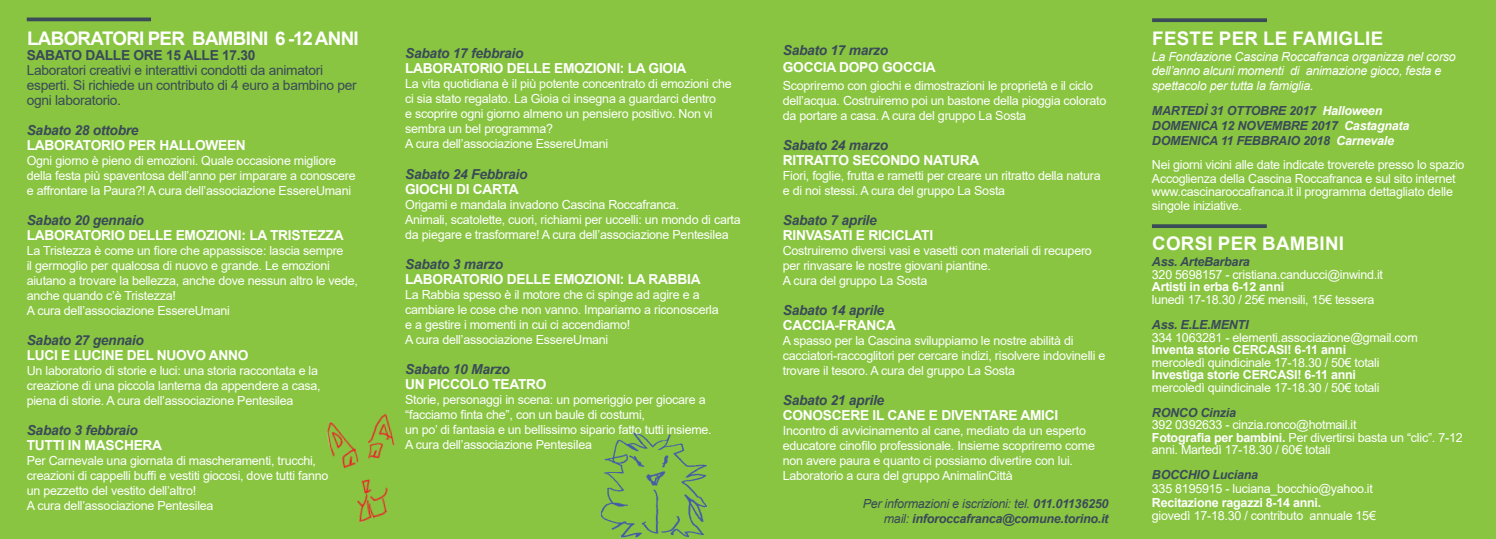
<style>
.page{position:relative;width:1496px;height:539px;background:#fff}
.page>*{position:absolute;margin:0;border:0;box-sizing:border-box;transform-origin:0 0}
.t1{font:700 18.75px "Arial";letter-spacing:.015em;color:#fff}
.t2{font:700 18.75px "Arial";letter-spacing:-.035em;color:#fff}
.t3{font:700 13.75px "Arial";letter-spacing:-.02em;color:#fff}
.t4{font:italic 700 13.75px "Arial";letter-spacing:-.02em;color:#3a4a58}
.t5{font:13.75px/15px "Arial";letter-spacing:-.02em;color:#3a4a58}
.t6{font:700 13.75px "Arial";letter-spacing:-.02em;color:#3a4a58}
.t7{font:12.5px/15px "Arial";letter-spacing:-.02em;color:#fff}
.t8{font:italic 700 12.5px "Arial";letter-spacing:-.02em;color:#3a4a58}
.t9{font:italic 12.5px/13.8px "Arial";letter-spacing:-.02em;color:#fff}
.t10{font:700 12.5px "Arial";letter-spacing:-.02em;color:#fff}
.t11{font:italic 12.5px "Arial";letter-spacing:-.02em;color:#3a4a58}
.s1{font-weight:700}
.s2{font-weight:400}
.s3{color:#fff}
</style>
<div class="page">
<div style="left:0;top:0;width:1495px;height:539px;background:#89c541"></div>
<svg style="left:1152px;top:224px;width:114px;height:4px"></svg>
<hr style="left:27px;top:18px;width:124px;height:3px;background:#3a4a58">
<svg style="left:1152px;top:18px;width:114px;height:4px"></svg>
<img style="left:600px;top:432px;width:108px;height:106px">
<img style="left:326px;top:413px;width:69px;height:110px">
<p class="t2" style="left:27px;top:25px;width:333px">LABORATORI PER BAMBINI 6 -12 ANNI</p>
<p class="t6" style="left:27px;top:45px;width:230px">SABATO DALLE ORE 15 ALLE 17.30</p>
<p class="t5" style="left:27px;top:63px;width:331px">Laboratori creativi e interattivi condotti da animatori esperti. Si richiede un contributo di 4 euro a bambino per ogni laboratorio.</p>
<p class="t4" style="left:27px;top:121px;width:113px">Sabato 28 ottobre</p>
<p class="t3" style="left:27px;top:135px;width:221px">LABORATORIO PER HALLOWEEN</p>
<p class="t7" style="left:27px;top:153px;width:330px">Ogni giorno è pieno di emozioni. Quale occasione migliore della festa più spaventosa dell’anno per imparare a conoscere e affrontare la Paura?! A cura dell’associazione EssereUmani</p>
<p class="t4" style="left:27px;top:211px;width:119px">Sabato 20 gennaio</p>
<p class="t3" style="left:27px;top:225px;width:318px">LABORATORIO DELLE EMOZIONI: LA TRISTEZZA</p>
<p class="t7" style="left:27px;top:243px;width:333px">La Tristezza è come un fiore che appassisce: lascia sempre<br>il germoglio per qualcosa di nuovo e grande. Le emozioni aiutano a trovare la bellezza, anche dove nessun altro le vede, anche quando c’è Tristezza!</p>
<p class="t7" style="left:27px;top:303px;width:205px">A cura dell’associazione EssereUmani</p>
<p class="t4" style="left:27px;top:331px;width:119px">Sabato 27 gennaio</p>
<p class="t3" style="left:27px;top:345px;width:223px">LUCI E LUCINE DEL NUOVO ANNO</p>
<p class="t7" style="left:27px;top:363px;width:295px">Un laboratorio di storie e luci: una storia raccontata e la creazione di una piccola lanterna da appendere a casa,</p>
<p class="t7" style="left:27px;top:393px;width:268px">piena di storie. A cura dell’associazione Pentesilea</p>
<p class="t4" style="left:27px;top:421px;width:112px">Sabato 3 febbraio</p>
<p class="t3" style="left:27px;top:435px;width:137px">TUTTI IN MASCHERA</p>
<p class="t7" style="left:27px;top:453px;width:303px">Per Carnevale una giornata di mascheramenti, trucchi, creazioni di cappelli buffi e vestiti giocosi, dove tutti fanno</p>
<p class="t7" style="left:27px;top:483px;width:171px">un pezzetto del vestito dell’altro!</p>
<p class="t7" style="left:27px;top:498px;width:188px">A cura dell’associazione Pentesilea</p>
<p class="t4" style="left:405px;top:44px;width:120px">Sabato 17 febbraio</p>
<p class="t3" style="left:405px;top:59px;width:283px">LABORATORIO DELLE EMOZIONI: LA GIOIA</p>
<p class="t7" style="left:405px;top:76px;width:328px">La vita quotidiana è il più potente concentrato di emozioni che ci sia stato regalato. La Gioia ci insegna a guardarci dentro<br>e scoprire ogni giorno almeno un pensiero positivo. Non vi sembra un bel programma?</p>
<p class="t7" style="left:405px;top:136px;width:205px">A cura dell’associazione EssereUmani</p>
<p class="t4" style="left:405px;top:164px;width:124px">Sabato 24 Febbraio</p>
<p class="t3" style="left:405px;top:179px;width:115px">GIOCHI DI CARTA</p>
<p class="t7" style="left:405px;top:196px;width:276px">Origami e mandala invadono Cascina Roccafranca.</p>
<p class="t7" style="left:405px;top:211px;width:337px">Animali, scatolette, cuori, richiami per uccelli: un mondo di carta da piegare e trasformare! A cura dell’associazione Pentesilea</p>
<p class="t4" style="left:405px;top:254px;width:100px">Sabato 3 marzo</p>
<p class="t3" style="left:405px;top:269px;width:297px">LABORATORIO DELLE EMOZIONI: LA RABBIA</p>
<p class="t7" style="left:405px;top:286px;width:315px">La Rabbia spesso è il motore che ci spinge ad agire e a cambiare le cose che non vanno. Impariamo a riconoscerla</p>
<p class="t7" style="left:405px;top:316px;width:226px">e a gestire i momenti in cui ci accendiamo!</p>
<p class="t7" style="left:405px;top:331px;width:205px">A cura dell’associazione EssereUmani</p>
<p class="t4" style="left:405px;top:359px;width:106px">Sabato 10 Marzo</p>
<p class="t3" style="left:405px;top:374px;width:143px">UN PICCOLO TEATRO</p>
<p class="t7" style="left:405px;top:391px;width:302px">Storie, personaggi in scena: un pomeriggio per giocare a “facciamo finta che”, con un baule di costumi,</p>
<p class="t7" style="left:405px;top:421px;width:308px">un po’ di fantasia e un bellissimo sipario fatto tutti insieme.</p>
<p class="t7" style="left:405px;top:436px;width:188px">A cura dell’associazione Pentesilea</p>
<p class="t4" style="left:782px;top:41px;width:107px">Sabato 17 marzo</p>
<p class="t3" style="left:782px;top:58px;width:154px">GOCCIA DOPO GOCCIA</p>
<p class="t7" style="left:782px;top:78px;width:325px">Scopriremo con giochi e dimostrazioni le proprietà e il ciclo dell’acqua. Costruiremo poi un bastone della pioggia colorato da portare a casa. A cura del gruppo La Sosta</p>
<p class="t4" style="left:782px;top:136px;width:107px">Sabato 24 marzo</p>
<p class="t3" style="left:782px;top:150px;width:198px">RITRATTO SECONDO NATURA</p>
<p class="t7" style="left:782px;top:168px;width:319px">Fiori, foglie, frutta e rametti per creare un ritratto della natura e di noi stessi. A cura del gruppo La Sosta</p>
<p class="t4" style="left:782px;top:211px;width:95px">Sabato 7 aprile</p>
<p class="t3" style="left:782px;top:225px;width:152px">RINVASATI E RICICLATI</p>
<p class="t7" style="left:782px;top:243px;width:310px">Costruiremo diversi vasi e vasetti con materiali di recupero per rinvasare le nostre giovani piantine.</p>
<p class="t7" style="left:782px;top:273px;width:146px">A cura del gruppo La Sosta</p>
<p class="t4" style="left:782px;top:301px;width:103px">Sabato 14 aprile</p>
<p class="t3" style="left:782px;top:315px;width:114px">CACCIA-FRANCA</p>
<p class="t7" style="left:782px;top:333px;width:324px">A spasso per la Cascina sviluppiamo le nostre abilità di cacciatori-raccoglitori per cercare indizi, risolvere indovinelli e trovare il tesoro. A cura del gruppo La Sosta</p>
<p class="t4" style="left:782px;top:391px;width:103px">Sabato 21 aprile</p>
<p class="t3" style="left:782px;top:405px;width:277px">CONOSCERE IL CANE E DIVENTARE AMICI</p>
<p class="t7" style="left:782px;top:423px;width:314px">Incontro di avvicinamento al cane, mediato da un esperto educatore cinofilo professionale. Insieme scopriremo come non avere paura e quanto ci possiamo divertire con lui.<br>Laboratorio a cura del gruppo AnimalinCittà</p>
<p class="t11" style="left:862px;top:495px;width:247px">Per informazioni e iscrizioni: tel. <span class="s1">011.01136250</span></p>
<p class="t8" style="left:883px;top:509px;width:226px"><span class="s2">mail:</span> inforoccafranca@comune.torino.it</p>
<p class="t1" style="left:1152px;top:25px;width:232px">FESTE PER LE FAMIGLIE</p>
<p class="t9" style="left:1151px;top:50px;width:305px">La Fondazione Cascina Roccafranca organizza nel corso dell’anno alcuni momenti di animazione gioco, festa e</p>
<p class="t9" style="left:1151px;top:79px;width:163px">spettacolo per tutta la famiglia.</p>
<p class="t8" style="left:1151px;top:102px;width:232px">MARTEDÌ 31 OTTOBRE 2017 <span class="s3">Halloween</span></p>
<p class="t8" style="left:1151px;top:117px;width:259px">DOMENICA 12 NOVEMBRE 2017 <span class="s3">Castagnata</span></p>
<p class="t8" style="left:1151px;top:132px;width:244px">DOMENICA 11 FEBBRAIO 2018 <span class="s3">Carnevale</span></p>
<p class="t7" style="left:1151px;top:157px;width:314px;line-height:13.8px">Nei giorni vicini alle date indicate troverete presso lo spazio Accoglienza della Cascina Roccafranca e sul sito internet www.cascinaroccafranca.it il programma dettagliato delle singole iniziative.</p>
<p class="t1" style="left:1152px;top:230px;width:193px">CORSI PER BAMBINI</p>
<p class="t8" style="left:1151px;top:254px;width:99px">Ass. ArteBarbara</p>
<p class="t7" style="left:1151px;top:267px;width:233px">320 5698157 - cristiana.canducci@inwind.it</p>
<p class="t10" style="left:1151px;top:278px;width:134px">Artisti in erba 6-12 anni</p>
<p class="t7" style="left:1151px;top:292px;width:224px">lunedì 17-18.30 / 25€ mensili, 15€ tessera</p>
<p class="t8" style="left:1151px;top:316px;width:98px">Ass. E.LE.MENTI</p>
<p class="t7" style="left:1151px;top:329px;width:267px">334 1063281 - elementi.associazione@gmail.com</p>
<p class="t10" style="left:1151px;top:341px;width:196px">Inventa storie CERCASI! 6-11 anni</p>
<p class="t7" style="left:1151px;top:354px;width:229px">mercoledì quindicinale 17-18.30 / 50€ totali</p>
<p class="t10" style="left:1151px;top:366px;width:206px">Investiga storie CERCASI! 6-11 anni</p>
<p class="t7" style="left:1151px;top:379px;width:229px">mercoledì quindicinale 17-18.30 / 50€ totali</p>
<p class="t8" style="left:1151px;top:404px;width:86px">RONCO Cinzia</p>
<p class="t7" style="left:1151px;top:417px;width:206px">392 0392633 - cinzia.ronco@hotmail.it</p>
<p class="t7" style="left:1151px;top:431px;width:312px;line-height:12.5px"><span class="s1">Fotografia per bambini.</span> Per divertirsi basta un “clic”. 7-12 anni. Martedì 17-18.30 / 60€ totali</p>
<p class="t8" style="left:1151px;top:466px;width:108px">BOCCHIO Luciana</p>
<p class="t7" style="left:1151px;top:481px;width:222px">335 8195915 - luciana_bocchio@yahoo.it</p>
<p class="t10" style="left:1151px;top:493px;width:171px">Recitazione ragazzi 8-14 anni.</p>
<p class="t7" style="left:1151px;top:508px;width:225px">giovedì 17-18.30 / contributo annuale 15€</p>
</div>
